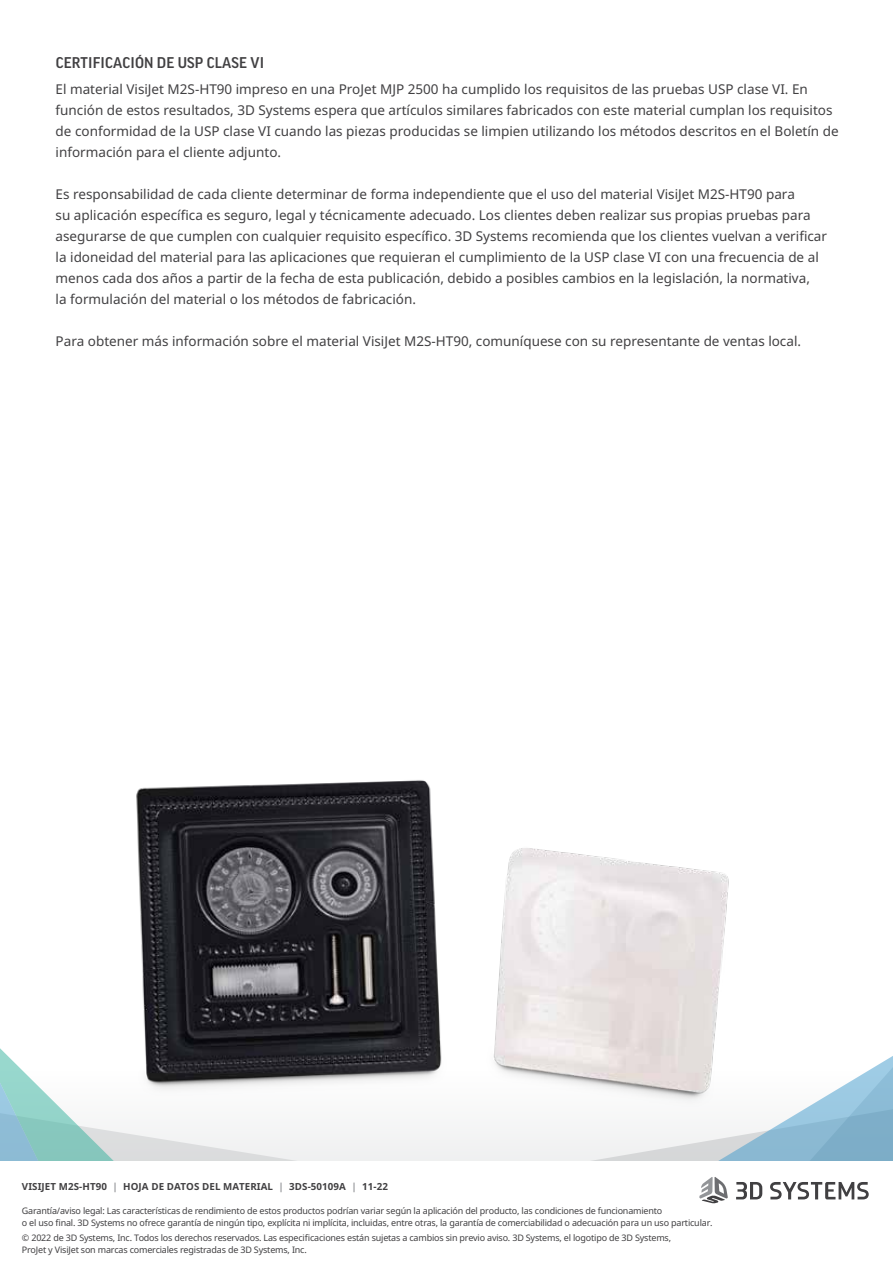
<style>
.page{position:relative;width:893px;height:1263px;background:#fff}
.page>*{position:absolute;margin:0;border:0;box-sizing:border-box;transform-origin:0 0}
.t1{font:500 15px "Good Pro";letter-spacing:.01em;color:#414042}
.t2{font:13.5px/21px "Noto Sans";color:#414042}
.t3{font:700 9.75px "Noto Sans";letter-spacing:.01em;color:#414042}
.t4{font:9px/12px "Noto Sans";letter-spacing:-.02em;color:#414042}
.s1{color:#939598}
</style>
<div class="page">
<div style="left:0;top:1070px;width:893px;height:90px;background:#f1f1f2"></div>
<svg style="left:0;top:1048px;width:309px;height:113px"></svg>
<svg style="left:559px;top:1056px;width:334px;height:105px"></svg>
<svg style="left:699px;top:1177px;width:29px;height:26px"></svg>
<svg style="left:736px;top:1182px;width:26px;height:17px"></svg>
<svg style="left:770px;top:1182px;width:99px;height:17px"></svg>
<img style="left:40px;top:780px;width:799px;height:360px">
<p class="t1" style="left:56px;top:55px;width:210px">CERTIFICACIÓN DE USP CLASE VI</p>
<p class="t2" style="left:56px;top:78px;width:785px">El material VisiJet M2S-HT90 impreso en una ProJet MJP 2500 ha cumplido los requisitos de las pruebas USP clase VI. En función de estos resultados, 3D Systems espera que artículos similares fabricados con este material cumplan los requisitos de conformidad de la USP clase VI cuando las piezas producidas se limpien utilizando los métodos descritos en el Boletín de información para el cliente adjunto.</p>
<p class="t2" style="left:56px;top:183px;width:773px">Es responsabilidad de cada cliente determinar de forma independiente que el uso del material VisiJet M2S-HT90 para<br>su aplicación específica es seguro, legal y técnicamente adecuado. Los clientes deben realizar sus propias pruebas para asegurarse de que cumplen con cualquier requisito específico. 3D Systems recomienda que los clientes vuelvan a verificar la idoneidad del material para las aplicaciones que requieran el cumplimiento de la USP clase VI con una frecuencia de al menos cada dos años a partir de la fecha de esta publicación, debido a posibles cambios en la legislación, la normativa,<br>la formulación del material o los métodos de fabricación.</p>
<p class="t2" style="left:56px;top:330px;width:747px">Para obtener más información sobre el material VisiJet M2S-HT90, comuníquese con su representante de ventas local.</p>
<p class="t3" style="left:22px;top:1179px;width:367px">VISIJET M2S-HT90 <span class="s1">|</span> HOJA DE DATOS DEL MATERIAL <span class="s1">|</span> 3DS-50109A <span class="s1">|</span> 11-22</p>
<p class="t4" style="left:22px;top:1205px;width:692px">Garantía/aviso legal: Las características de rendimiento de estos productos podrían variar según la aplicación del producto, las condiciones de funcionamiento<br>o el uso final. 3D Systems no ofrece garantía de ningún tipo, explícita ni implícita, incluidas, entre otras, la garantía de comerciabilidad o adecuación para un uso particular.</p>
<p class="t4" style="left:22px;top:1232px;width:651px">© 2022 de 3D Systems, Inc. Todos los derechos reservados. Las especificaciones están sujetas a cambios sin previo aviso. 3D Systems, el logotipo de 3D Systems,<br>ProJet y VisiJet son marcas comerciales registradas de 3D Systems, Inc.</p>
</div>
